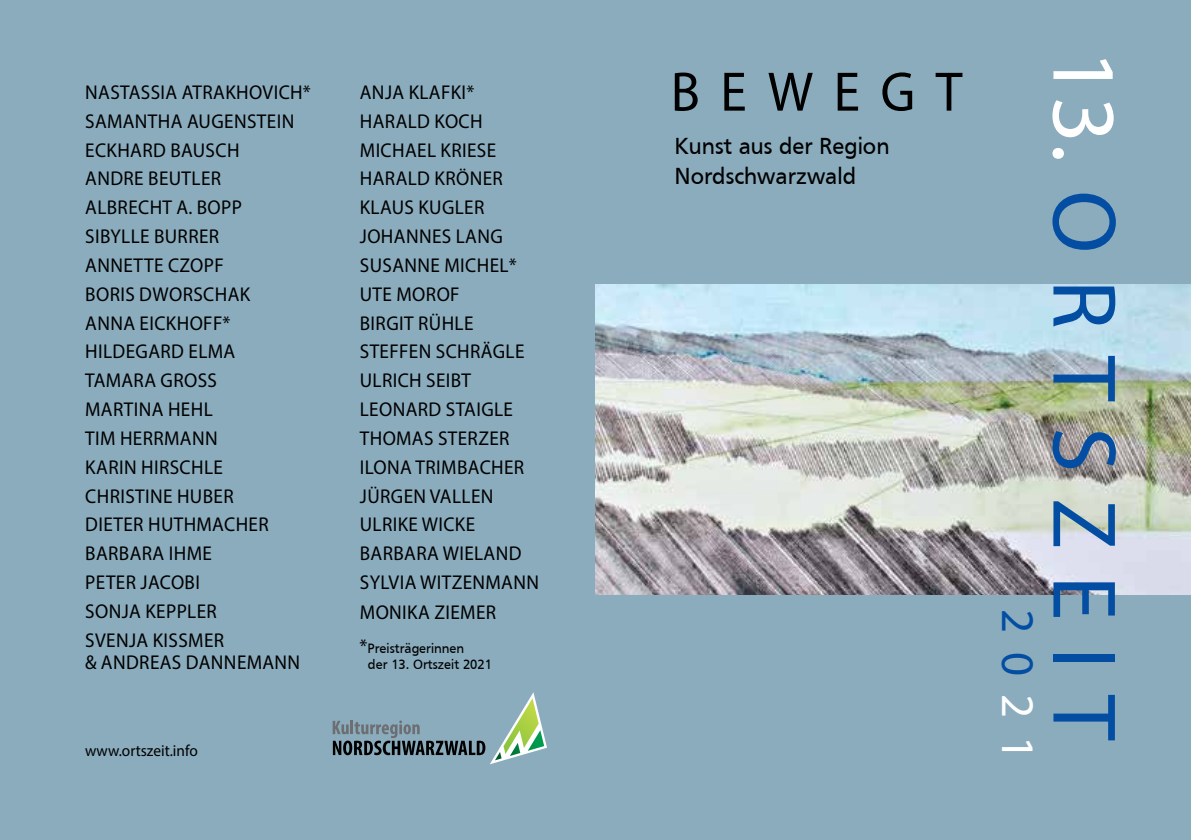
<style>
.page{position:relative;width:1191px;height:840px;background:#fff}
.page>*{position:absolute;margin:0;border:0;box-sizing:border-box;transform-origin:0 0}
.t1{font:91px "Myriad Pro";letter-spacing:.29em;color:#034ea2}
.t2{font:56px "Myriad Pro";letter-spacing:.38em;color:#000;scale:.96 1}
.t3{font:46.8px "Myriad Pro";color:#034ea2}
.t4{font:24px/30px "Frutiger";color:#000;scale:.96 1}
.t5{font:20px/28.8px "Myriad Pro";letter-spacing:.02em;color:#000;scale:.96 1}
.t6{font:16px "Myriad Pro";color:#000;scale:.96 1}
.t7{font:14px/16px "Frutiger";color:#000;scale:.96 1}
.s1{font-family:"Myriad Pro";font-size:20px}
.s2{color:#fff}
</style>
<div class="page">
<div style="left:0;top:0;width:595px;height:839px;background:#8aacbd"></div>
<div style="left:595px;top:0;width:596px;height:839px;background:#8aacbd"></div>
<img style="left:595px;top:285px;width:596px;height:308px">
<svg style="left:333px;top:692px;width:214px;height:71px"></svg>
<p class="t5" style="left:85px;top:77px;width:236px">NASTASSIA ATRAKHOVICH*<br>SAMANTHA AUGENSTEIN<br>ECKHARD BAUSCH<br>AN DRE BEUTLER<br>ALBRECHT A. BOPP<br>SIBYLLE BURRER<br>ANN</p>
<p class="t5" style="left:85px;top:250px;width:173px;text-indent:38px">ETTE CZOPF<br>BORIS DWORSCHAK<br>ANN</p>
<p class="t5" style="left:85px;top:308px;width:193px;text-indent:38px">A EICKHOFF*<br>HILDEGARD ELMA<br>TAMARA GROSS<br>MARTINA HEHL<br>TIM HERRMANN<br>KARIN HIRSCHLE<br>CHRISTINE HUBER<br>DIETER HUTHMACHER<br>BARBARA IHME<br>PETER JACOBI<br>SONJA KEPPLER<br>SVENJA KISSMER</p>
<p class="t5" style="left:85px;top:647px;width:211px">&amp; AN DREAS DANN EMANN</p>
<p class="t6" style="left:85px;top:739px;width:119px">WWW.ORTSZEIT.INFO</p>
<p class="t5" style="left:360px;top:77px;width:173px">ANJA KLAFKI*<br>HARALD KOCH<br>MICHAEL KRIESE<br>HARALD KRÖNER<br>KLAUS KUGLER<br>JOHANN ES LANG<br>SUSANN E MICHEL*<br>UTE MOROF<br>BIRGIT RÜHLE<br>STEFFEN SCHRÄGLE<br>ULRICH SEIBT<br>LEONARD STAIGLE<br>THOMAS STERZER<br>ILONA TRIMBACHER<br>JÜRGEN VALLEN<br>ULRIKE WICKE<br>BARBARA WIELAND<br>SYLVIA WITZENMANN<br>MONIKA ZIEMER</p>
<p class="t7" style="left:368px;top:640px;width:131px;text-indent:-8px"><span class="s1">*</span>Preisträgerinnen<br>der 13. Ortszeit 2021</p>
<h2 class="t2" style="left:670px;top:57px;width:305px">BEWEGT</h2>
<p class="t4" style="left:674px;top:130px;width:225px">Kunst aus der Region<br>Nordschwarzwald</p>
<h3 class="t3" style="left:1046px;top:609px;width:152px;rotate:90deg">20<span class="s2">21</span></h3>
<h1 class="t1" style="left:1140px;top:50px;width:691px;rotate:90deg"><span class="s2">13.</span>ORTSZEIT</h1>
</div>
